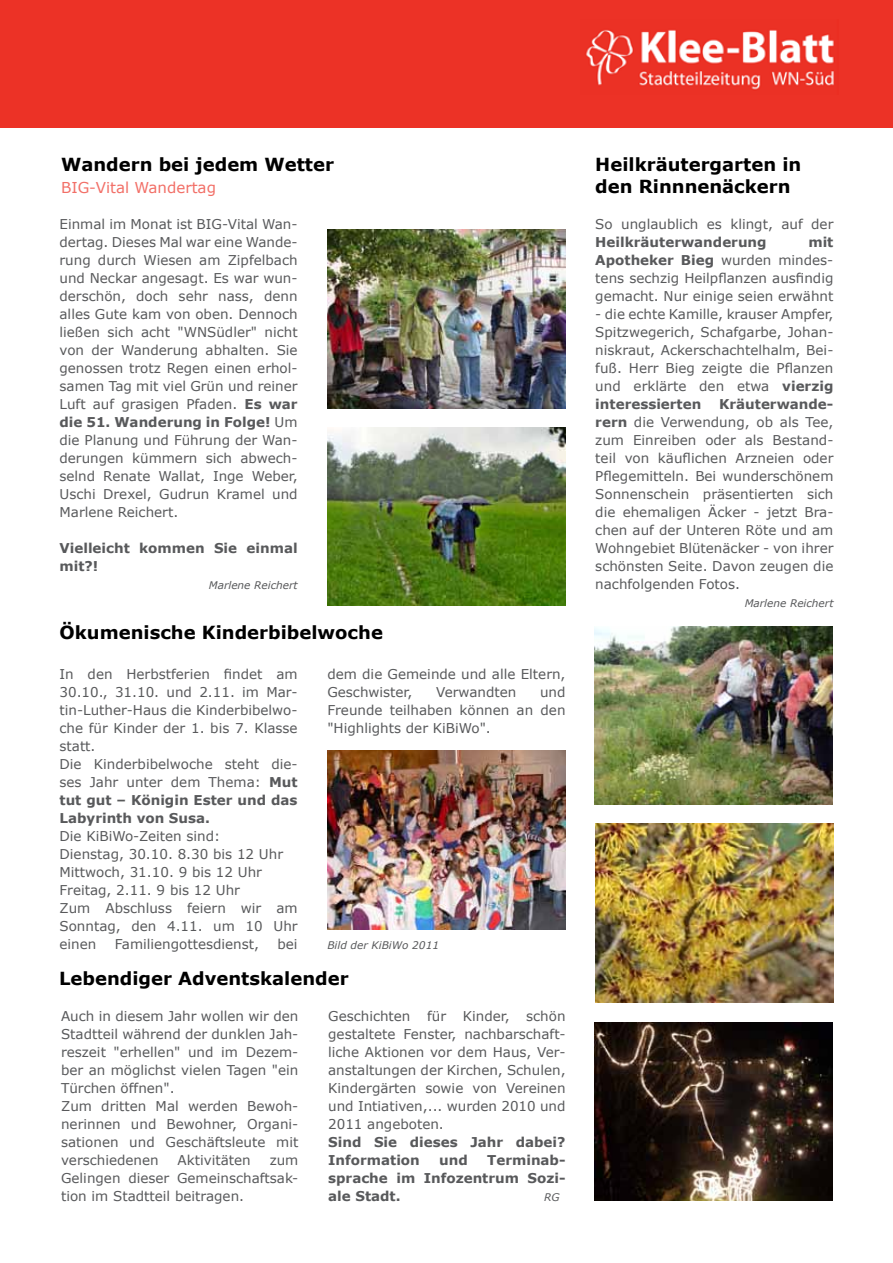
<style>
.page{position:relative;width:893px;height:1263px;background:#fff}
.page>*{position:absolute;margin:0;border:0;box-sizing:border-box;transform-origin:0 0}
.t1{font:700 18px/21.6px "Verdana";color:#000}
.t2{font:15px "Verdana";color:#f26f67}
.t3{font:13.5px/18px "Verdana";color:#58595b;text-align:justify}
.t4{font:700 13.5px/18px "Verdana";color:#58595b}
.t5{font:italic 10.5px "Verdana";color:#58595b}
.s1{font-weight:700}
</style>
<div class="page">
<div style="left:0;top:0;width:893px;height:128px;background:#ec3226"></div>
<img style="left:586px;top:30px;width:249px;height:60px">
<img style="left:327px;top:230px;width:239px;height:178px">
<img style="left:327px;top:750px;width:239px;height:179px">
<img style="left:327px;top:427px;width:239px;height:179px">
<img style="left:595px;top:626px;width:238px;height:179px">
<img style="left:595px;top:823px;width:238px;height:179px">
<img style="left:595px;top:1022px;width:238px;height:179px">
<h1 class="t1" style="left:61px;top:153px;width:274px">Wandern bei jedem Wetter</h1>
<p class="t2" style="left:61px;top:178px;width:156px">BIG-Vital Wandertag</p>
<p class="t3" style="left:60px;top:215px;width:240px">Einmal im Monat ist BIG-Vital Wan&shy;dertag. Dieses Mal war eine Wande&shy;rung durch Wiesen am Zipfelbach und Neckar angesagt. Es war wun&shy;derschön, doch sehr nass, denn alles Gute kam von oben. Dennoch ließen sich acht "WNSüdler" nicht von der Wanderung abhalten. Sie genossen trotz Regen einen erhol&shy;samen Tag mit viel Grün und reiner Luft auf grasigen Pfaden. <span class="s1">Es war die 51. Wanderung in Folge!</span> Um die Planung und Führung der Wan&shy;derungen kümmern sich abwech&shy;selnd Renate Wallat, Inge Weber, Uschi Drexel, Gudrun Kramel und Marlene Reichert.</p>
<p class="t4" style="left:60px;top:539px;width:240px">Vielleicht kommen Sie einmal mit?!</p>
<p class="t5" style="left:209px;top:579px;width:90px">Marlene Reichert</p>
<h1 class="t1" style="left:60px;top:621px;width:325px">Ökumenische Kinderbibelwoche</h1>
<p class="t3" style="left:60px;top:665px;width:240px;text-align:left">In den Herbstferien findet am<br>30.10., 31.10. und 2.11. im Mar&shy;tin-Luther-Haus die Kinderbibelwo&shy;che für Kinder der 1. bis 7. Klasse statt.<br>Die Kinderbibelwoche steht die&shy;ses Jahr unter dem Thema: <span class="s1">Mut tut gut – Königin Ester und das<br>Labyrinth von Susa.</span></p>
<p class="t3" style="left:60px;top:827px;width:240px;text-align:left">Die KiBiWo-Zeiten sind:<br>Dienstag, 30.10. 8.30 bis 12 Uhr<br>Mittwoch, 31.10. 9 bis 12 Uhr<br>Freitag, 2.11. 9 bis 12 Uhr<br>Zum Abschluss feiern wir am<br>Sonntag, den 4.11. um 10 Uhr einen</p>
<p class="t3" style="left:115px;top:935px;width:146px">Familiengottesdienst,</p>
<p class="t3" style="left:277px;top:935px;width:22px">bei</p>
<p class="t3" style="left:327px;top:665px;width:240px">dem die Gemeinde und alle Eltern,<br>Geschwister,</p>
<p class="t3" style="left:327px;top:683px;width:240px;text-indent:213px">und Freunde teilhaben können an den "Highlights der KiBiWo".</p>
<p class="t3" style="left:436px;top:683px;width:82px">Verwandten</p>
<p class="t5" style="left:327px;top:939px;width:113px">Bild der KiBiWo 2011</p>
<h1 class="t1" style="left:59px;top:967px;width:291px">Lebendiger Adventskalender</h1>
<p class="t3" style="left:61px;top:1007px;width:239px;text-align:left">Auch in diesem Jahr wollen wir den<br>Stadtteil während der dunklen Jah&shy;reszeit "erhellen" und im Dezem&shy;ber an möglichst vielen Tagen "ein<br>Türchen öffnen".<br>Zum dritten Mal werden Bewoh&shy;nerinnen und Bewohner, Organi&shy;sationen und Geschäftsleute mit verschiedenen</p>
<p class="t3" style="left:178px;top:1151px;width:75px">Aktivitäten</p>
<p class="t3" style="left:61px;top:1151px;width:239px;text-indent:209px">zum Gelingen dieser Gemeinschaftsak&shy;tion im Stadtteil beitragen.</p>
<p class="t3" style="left:328px;top:1007px;width:239px">Geschichten für Kinder, schön gestaltete Fenster, nachbarschaft&shy;liche Aktionen vor dem Haus, Ver&shy;anstaltungen der Kirchen, Schulen, Kindergärten sowie von Vereinen und Intiativen,... wurden 2010 und 2011 angeboten.</p>
<p class="t4" style="left:328px;top:1133px;width:239px">Sind Sie dieses Jahr dabei?<br>Information</p>
<p class="t4" style="left:328px;top:1151px;width:239px;text-align:justify;text-indent:159px">Terminab&shy;sprache im Infozentrum Sozi&shy;ale Stadt.</p>
<p class="t4" style="left:439px;top:1151px;width:30px">und</p>
<p class="t5" style="left:544px;top:1191px;width:17px">RG</p>
<h1 class="t1" style="left:595px;top:153px;width:207px">Heilkräutergarten in den Rinnnenäckern</h1>
<p class="t3" style="left:595px;top:215px;width:240px">So unglaublich es klingt, auf der</p>
<p class="t4" style="left:595px;top:233px;width:173px">Heilkräuterwanderung</p>
<p class="t3" style="left:595px;top:233px;width:240px;text-indent:213px"><span class="s1">mit Apotheker Bieg</span> wurden mindes&shy;tens sechzig Heilpflanzen ausfindig gemacht. Nur einige seien erwähnt</p>
<p class="t3" style="left:595px;top:305px;width:240px">- die echte Kamille, krauser Ampfer, Spitzwegerich, Schafgarbe, Johan&shy;niskraut, Ackerschachtelhalm, Bei&shy;fuß. Herr Bieg zeigte die Pflanzen und erklärte den etwa <span class="s1">vierzig interessierten</span></p>
<p class="t3" style="left:595px;top:395px;width:240px;text-indent:124px"><span class="s1">Kräuterwande&shy;rern</span> die Verwendung, ob als Tee, zum Einreiben oder als Bestand&shy;teil von käuflichen Arzneien oder Pflegemitteln. Bei wunderschönem Sonnenschein präsentierten sich die ehemaligen Äcker - jetzt Bra&shy;chen auf der Unteren Röte und am Wohngebiet Blütenäcker - von ihrer schönsten Seite. Davon zeugen die nachfolgenden Fotos.</p>
<p class="t5" style="left:745px;top:597px;width:90px">Marlene Reichert</p>
</div>
